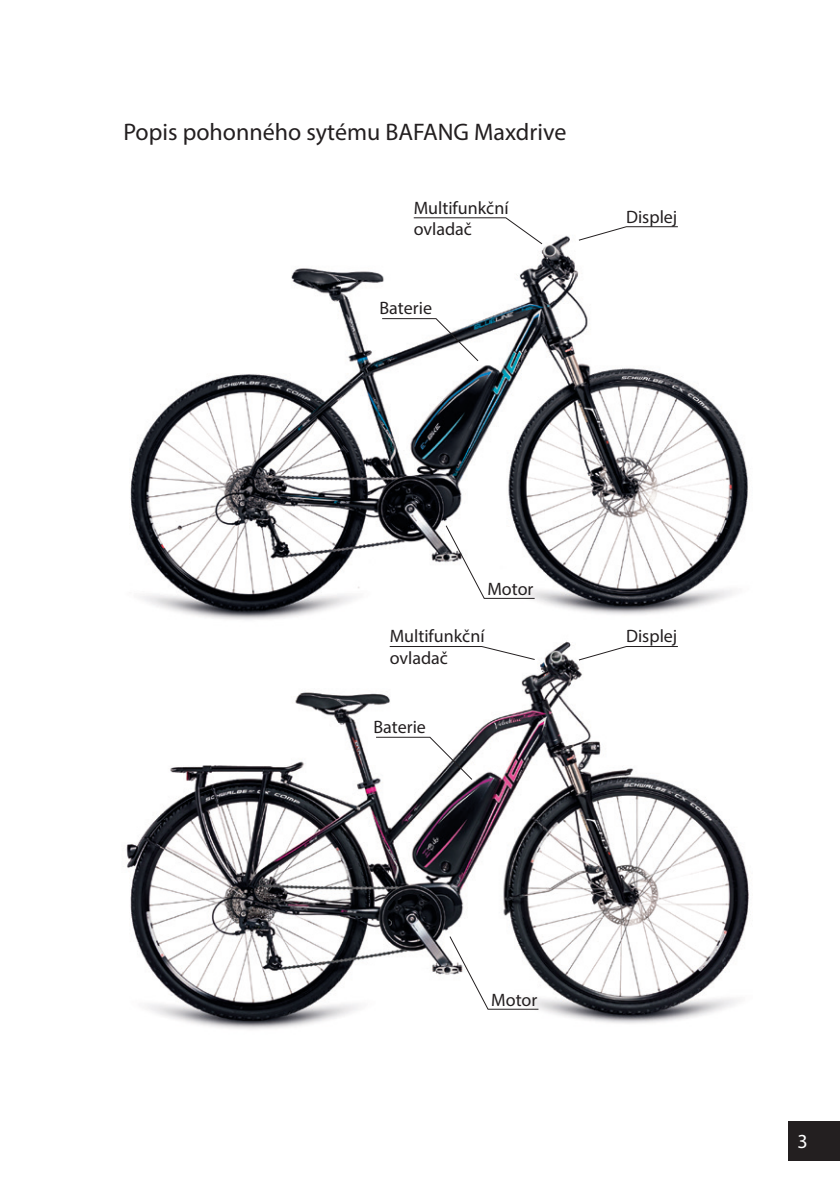
<style>
.page{position:relative;width:840px;height:1191px;background:#fff}
.page>*{position:absolute;margin:0;border:0;box-sizing:border-box;transform-origin:0 0}
.t1{font:24px "Myriad Pro";color:#231f20}
.t2{font:20px "Myriad Pro";color:#fff}
.t3{font:18px/21.6px "Myriad Pro";color:#231f20}
</style>
<div class="page">
<img style="left:126px;top:235px;width:625px;height:795px">
<svg style="left:412px;top:217px;width:131px;height:28px"></svg>
<svg style="left:388px;top:645px;width:147px;height:15px"></svg>
<svg style="left:381px;top:318px;width:98px;height:44px"></svg>
<svg style="left:375px;top:736px;width:98px;height:45px"></svg>
<svg style="left:577px;top:645px;width:101px;height:16px"></svg>
<svg style="left:577px;top:226px;width:101px;height:15px"></svg>
<svg style="left:444px;top:524px;width:91px;height:75px"></svg>
<svg style="left:448px;top:935px;width:91px;height:75px"></svg>
<div style="left:788px;top:1121px;width:51px;height:40px;background:#231f20"></div>
<h1 class="t1" style="left:123px;top:117px;width:444px">Popis pohonného sytému BAFANG Maxdrive</h1>
<p class="t3" style="left:413px;top:197px;width:96px">Multifunkční ovladač</p>
<p class="t3" style="left:379px;top:297px;width:54px">Baterie</p>
<p class="t3" style="left:625px;top:205px;width:53px">Displej</p>
<p class="t3" style="left:487px;top:577px;width:48px">Motor</p>
<p class="t3" style="left:389px;top:625px;width:96px">Multifunkční ovladač</p>
<p class="t3" style="left:625px;top:625px;width:53px">Displej</p>
<p class="t3" style="left:373px;top:715px;width:54px">Baterie</p>
<p class="t3" style="left:491px;top:988px;width:48px">Motor</p>
<p class="t2" style="left:797px;top:1128px;width:12px">3</p>
</div>
